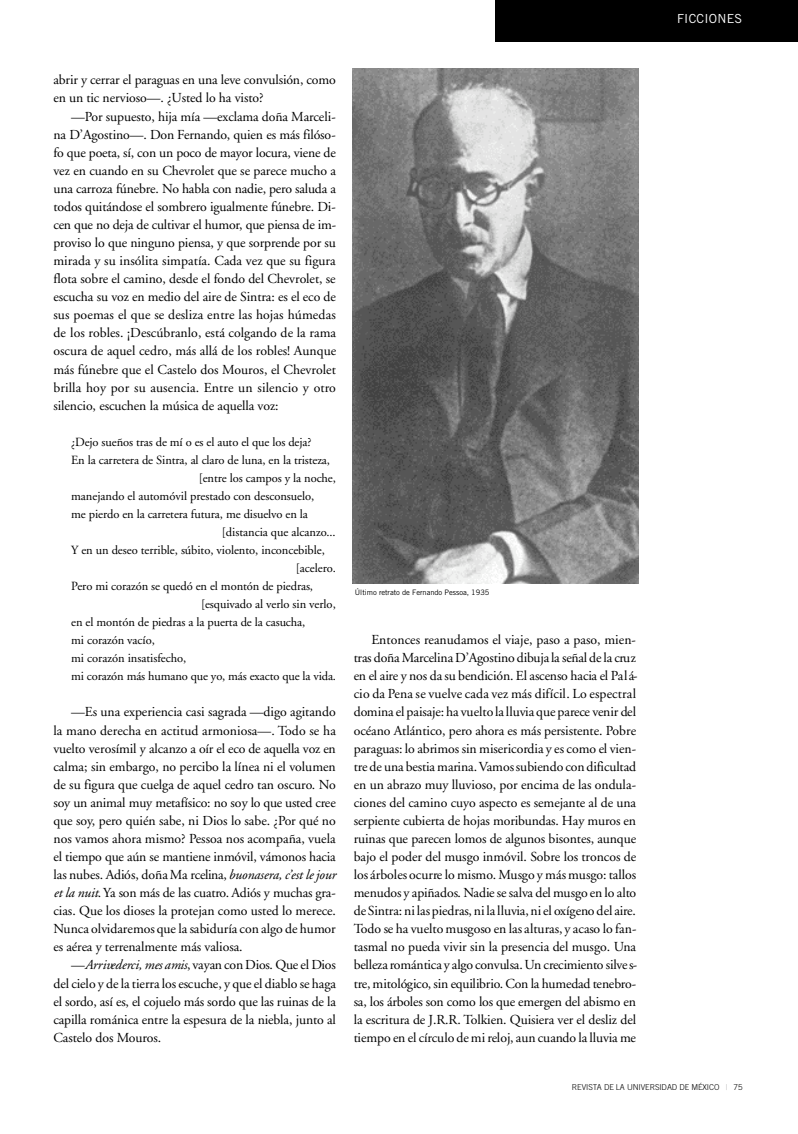
<style>
.page{position:relative;width:798px;height:1134px;background:#fff}
.page>*{position:absolute;margin:0;border:0;box-sizing:border-box;transform-origin:0 0}
.t1{font:13.75px/18px "Adobe Garamond";letter-spacing:-.005em;color:#000;text-align:justify}
.t2{font:12.5px "Adobe Garamond";letter-spacing:-.005em;color:#000}
.t3{font:12.5px "Trade Gothic";color:#fff}
.t4{font:300 8.12px "Trade Gothic";letter-spacing:-.01em;color:#000}
.t5{font:7.5px "Trade Gothic";letter-spacing:-.005em;color:#000}
.s1{font-style:italic}
.s2{font-weight:400;color:#bfbfbf}
</style>
<div class="page">
<div style="left:495px;top:0;width:302px;height:41px;background:#000"></div>
<img style="left:352px;top:69px;width:286px;height:515px">
<p class="t3" style="left:676px;top:14px;width:67px">F IC C IO N E S</p>
<p class="t1" style="left:53px;top:72px;width:284px">abrir y cerrar el paraguas en una leve convulsión, como en un tic nervioso—. ¿Usted lo ha visto?</p>
<p class="t1" style="left:53px;top:109px;width:284px;text-indent:18px">—Por supuesto, hija mía —exclama doña Marceli&shy;na D’Agostino—. Don Fernando, quien es más filóso&shy;fo que poeta, sí, con un poco de mayor locura, viene de vez en cuando en su Chevrolet que se parece mucho a una carroza fúnebre. No habla con nadie, pero saluda a todos quitándose el sombrero igualmente fúnebre. Di&shy;cen que no deja de cultivar el humor, que piensa de im&shy;proviso lo que ninguno piensa, y que sorprende por su mirada y su insólita simpatía. Cada vez que su figura flota sobre el camino, desde el fondo del Chevrolet, se escucha su voz en medio del aire de Sintra: es el eco de sus poemas el que se desliza entre las hojas húmedas de los robles. ¡Descúbranlo, está colgando de la rama oscura de aquel cedro, más allá de los robles! Aunque más fúnebre que el Castelo dos Mouros, el Chevrolet brilla hoy por su ausencia. Entre un silencio y otro silencio, escuchen la música de aquella voz:</p>
<p class="t2" style="left:71px;top:436px;width:242px">¿Dejo sueños tras de mí o es el auto el que los deja?</p>
<p class="t2" style="left:71px;top:455px;width:260px">En la carretera de Sintra, al claro de luna, en la tristeza,</p>
<p class="t2" style="left:199px;top:473px;width:139px">[entre los campos y la noche,</p>
<p class="t2" style="left:71px;top:491px;width:245px">manejando el automóvil prestado con desconsuelo,</p>
<p class="t2" style="left:71px;top:509px;width:238px">me pierdo en la carretera futura, me disuelvo en la</p>
<p class="t2" style="left:222px;top:527px;width:115px">[distancia que alcanzo...</p>
<p class="t2" style="left:71px;top:545px;width:255px">Y en un deseo terrible, súbito, violento, inconcebible,</p>
<p class="t2" style="left:295px;top:563px;width:42px">[acelero.</p>
<p class="t2" style="left:71px;top:581px;width:243px">Pero mi corazón se quedó en el montón de piedras,</p>
<p class="t2" style="left:201px;top:599px;width:136px">[esquivado al verlo sin verlo,</p>
<p class="t2" style="left:71px;top:617px;width:235px">en el montón de piedras a la puerta de la casucha,</p>
<p class="t2" style="left:71px;top:635px;width:85px">mi corazón vacío,</p>
<p class="t2" style="left:71px;top:653px;width:117px">mi corazón insatisfecho,</p>
<p class="t2" style="left:71px;top:671px;width:266px">mi corazón más humano que yo, más exacto que la vida.</p>
<p class="t1" style="left:53px;top:704px;width:284px;text-indent:18px">—Es una experiencia casi sagrada —digo agitando la mano derecha en actitud armoniosa—. Todo se ha vuelto verosímil y alcanzo a oír el eco de aquella voz en calma; sin embargo, no percibo la línea ni el volumen de su figura que cuelga de aquel cedro tan oscuro. No soy un animal muy metafísico: no soy lo que usted cree que soy, pero quién sabe, ni Dios lo sabe. ¿Por qué no nos vamos ahora mismo? Pessoa nos acompaña, vuela el tiempo que aún se mantiene inmóvil, vámonos hacia las nubes. Adiós, doña Ma rcelina, <span class="s1">b u o n a sera, c’est lejour et la nuit</span>. Ya son más de las cuatro. Adiós y muchas gra&shy;cias. Que los dioses la protejan como usted lo merece.<br>Nunca olvidaremos que la sabiduría con algo de humor es aérea y terrenalmente más valiosa.</p>
<p class="t1" style="left:53px;top:957px;width:284px;text-indent:18px">—<span class="s1">Arrived erci, mes amis</span>, vayan con Dios. Que el Dio s del cielo y de la tierra losescuche, y que el diablo se haga el sordo, así es, el cojuelo más sordo que las ruinas de la capilla románica entre la espesura de la niebla, junto al Castelo dos Mouros.</p>
<p class="t5" style="left:355px;top:589px;width:136px">Último retrato de Fernando Pessoa, 1935</p>
<p class="t1" style="left:353px;top:632px;width:285px;text-indent:18px">Entonces reanudamos el viaje, paso a paso, mien&shy;tras doña Ma rcelina D’Agostino dibuja la señal de la cru z en el aire y nos da su bendición. El ascenso hacia el Pa l á&shy;cio da Pena se vuelve cada vez más difícil. Lo espectral domina el paisaje: ha vuelto la lluvia que parece venir del océano Atlántico, pero ahora es más persistente. Pobre paraguas: lo abrimos sin misericordia y es como el vien&shy;tre de una bestia marina. Vamossubiendo condificultad en un abrazo muy lluvioso, por encima de las ondula&shy;ciones del camino cuyo aspecto es semejante al de una serpiente cubierta de hojas moribundas. Hay muros en ruinas que parecen lomos de algunos bisontes, aunque bajo el poder del musgo inmóvil. Sobre los troncos de los árboles ocurre lo mismo. Musgo y más musgo: tallos menudos y apiñados. Nadie se salva del musgo en lo alto deSintra: ni laspiedras, ni la lluvia, niel oxígeno del aire .<br>Todo se ha vuelto musgoso en las alturas, y acaso lo fan&shy;tasmal no pueda vivir sin la presencia del musgo. Una b e lleza romántica y algo convulsa. Un crecimiento silve s&shy;tre, mitológico, sin equilibrio. Con la humedad tenebro&shy;sa, los árboles son como los que emergen del abismo en la escritura de J.R.R. Tolkien. Quisiera ver el desliz del tiempo en el círculo demi reloj, aun cuando la lluvia me</p>
<p class="t4" style="left:571px;top:1084px;width:172px">REVISTA DE LA UNIVERSIDAD DE MÉXICO <span class="s2">|</span> 75</p>
</div>
